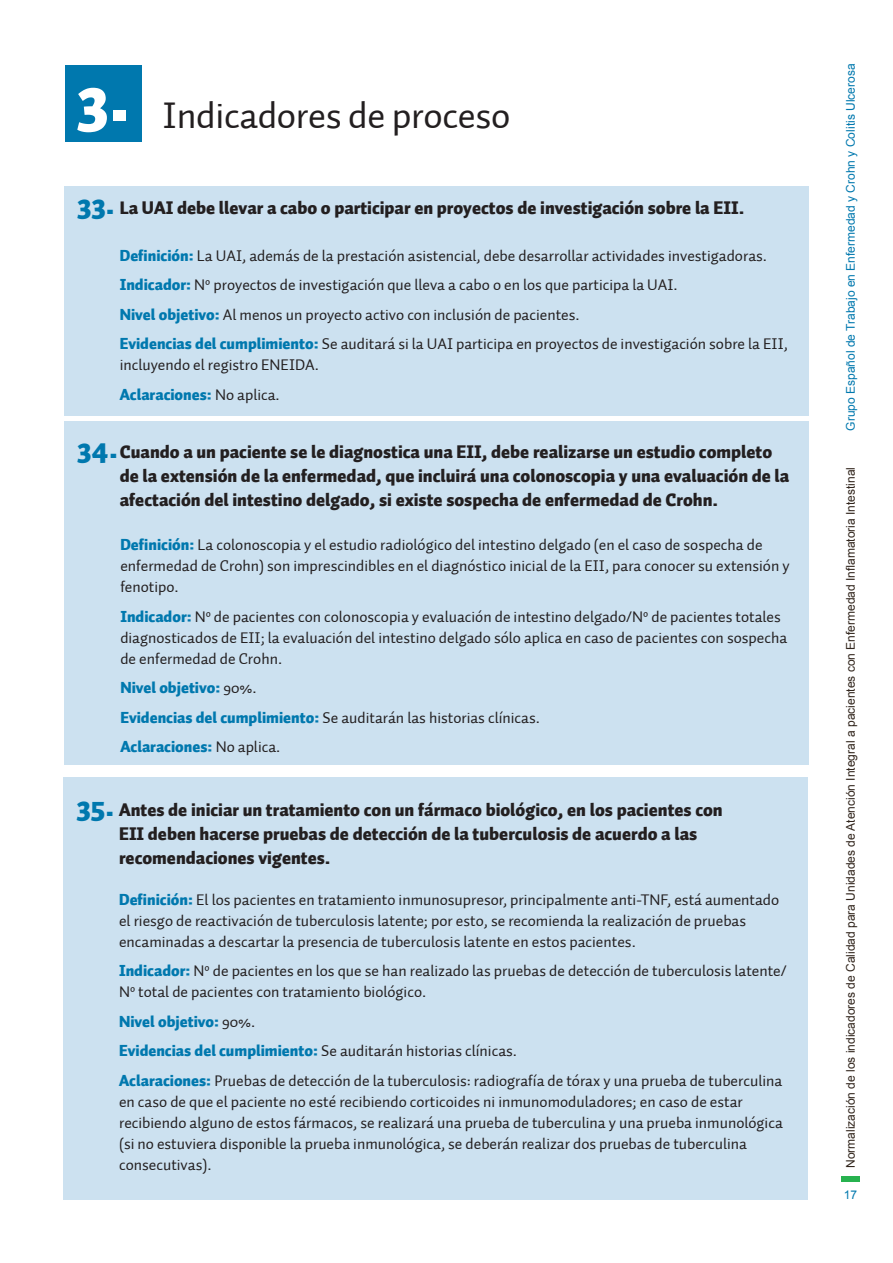
<style>
.page{position:relative;width:893px;height:1263px;background:#fff}
.page>*{position:absolute;margin:0;border:0;box-sizing:border-box;transform-origin:0 0}
.t1{font:900 67.5px "Auto 1";color:#fff}
.t2{font:37.5px "Auto 1";letter-spacing:-.01em;color:#231f20}
.t3{font:900 18px/24px "Auto 1";color:#231f20}
.t4{font:15.75px/21px "Auto 1";color:#231f20}
.t5{font:900 15.75px "Auto 1";color:#0078ae}
.t6{font:12px "Arial";color:#31251c}
.t7{font:12px "Arial";color:#0078ae}
.s1{font-size:30px;color:#0078ae}
.s2{font-weight:900;color:#0078ae}
.s3{font-weight:400;color:#231f20}
</style>
<div class="page">
<div style="left:841px;top:1176px;width:19px;height:6px;background:#27b24f"></div>
<div style="left:65px;top:65px;width:76px;height:76px;background:#0078ae"></div>
<div style="left:64px;top:186px;width:745px;height:230px;background:#cce1f0"></div>
<div style="left:64px;top:421px;width:745px;height:344px;background:#cce1f0"></div>
<div style="left:64px;top:777px;width:744px;height:422px;background:#cce1f0"></div>
<p class="t1" style="left:76px;top:53px;width:55px">3.</p>
<p class="t2" style="left:163px;top:92px;width:349px">Indicadores de proceso</p>
<p class="t3" style="left:77px;top:196px;width:669px"><span class="s1">33.</span> La UAI debe llevar a cabo o participar en proyectos de investigación sobre la EII.</p>
<p class="t4" style="left:120px;top:245px;width:649px"><span class="s2">Definición:</span> La UAI, además de la prestación asistencial, debe desarrollar actividades investigadoras.</p>
<p class="t4" style="left:120px;top:274px;width:559px"><span class="s2">Indicador:</span> Nº proyectos de investigación que lleva a cabo o en los que participa la UAI.</p>
<p class="t4" style="left:120px;top:304px;width:461px"><span class="s2">Nivel objetivo:</span> Al menos un proyecto activo con inclusión de pacientes.</p>
<p class="t4" style="left:120px;top:333px;width:670px"><span class="s2">Evidencias del cumplimiento:</span> Se auditará si la UAI participa en proyectos de investigación sobre la EII, incluyendo el registro ENEIDA.</p>
<p class="t5" style="left:120px;top:384px;width:162px">Aclaraciones: <span class="s3">No aplica.</span></p>
<p class="t3" style="left:120px;top:441px;width:671px;text-indent:-43px"><span class="s1">34.</span>Cuando a un paciente se le diagnostica una EII, debe realizarse un estudio completo de la extensión de la enfermedad, que incluirá una colonoscopia y una evaluación de la afectación del intestino delgado, si existe sospecha de enfermedad de Crohn.</p>
<p class="t4" style="left:120px;top:535px;width:671px"><span class="s2">Definición:</span> La colonoscopia y el estudio radiológico del intestino delgado (en el caso de sospecha de enfermedad de Crohn) son imprescindibles en el diagnóstico inicial de la EII, para conocer su extensión y fenotipo.</p>
<p class="t4" style="left:120px;top:606px;width:668px"><span class="s2">Indicador:</span> Nº de pacientes con colonoscopia y evaluación de intestino delgado/Nº de pacientes totales diagnosticados de EII; la evaluación del intestino delgado sólo aplica en caso de pacientes con sospecha de enfermedad de Crohn.</p>
<p class="t5" style="left:120px;top:677px;width:138px">Nivel objetivo: <span class="s3">90%.</span></p>
<p class="t4" style="left:120px;top:707px;width:421px"><span class="s2">Evidencias del cumplimiento:</span> Se auditarán las historias clínicas.</p>
<p class="t5" style="left:120px;top:736px;width:162px">Aclaraciones: <span class="s3">No aplica.</span></p>
<p class="t3" style="left:119px;top:798px;width:605px;text-indent:-43px"><span class="s1">35.</span> Antes de iniciar un tratamiento con un fármaco biológico, en los pacientes con<br>EII deben hacerse pruebas de detección de la tuberculosis de acuerdo a las recomendaciones vigentes.</p>
<p class="t4" style="left:119px;top:889px;width:662px"><span class="s2">Definición:</span> El los pacientes en tratamiento inmunosupresor, principalmente anti-TNF, está aumentado el riesgo de reactivación de tuberculosis latente; por esto, se recomienda la realización de pruebas encaminadas a descartar la presencia de tuberculosis latente en estos pacientes.</p>
<p class="t4" style="left:119px;top:960px;width:669px"><span class="s2">Indicador:</span> Nº de pacientes en los que se han realizado las pruebas de detección de tuberculosis latente/<br>Nº total de pacientes con tratamiento biológico.</p>
<p class="t5" style="left:119px;top:1011px;width:138px">Nivel objetivo: <span class="s3">90%.</span></p>
<p class="t4" style="left:119px;top:1040px;width:399px"><span class="s2">Evidencias del cumplimiento:</span> Se auditarán historias clínicas.</p>
<p class="t4" style="left:119px;top:1070px;width:665px"><span class="s2">Aclaraciones:</span> Pruebas de detección de la tuberculosis: radiografía de tórax y una prueba de tuberculina en caso de que el paciente no esté recibiendo corticoides ni inmunomoduladores; en caso de estar recibiendo alguno de estos fármacos, se realizará una prueba de tuberculina y una prueba inmunológica (si no estuviera disponible la prueba inmunológica, se deberán realizar dos pruebas de tuberculina consecutivas).</p>
<p class="t7" style="left:843px;top:431px;width:368px;rotate:-90deg">Grupo Español de Trabajo en Enfermedad y Crohn y Colitis Ulcerosa</p>
<p class="t6" style="left:843px;top:1168px;width:703px;rotate:-90deg">Normalización de los indicadores de Calidad para Unidades de Atención Integral a pacientes con Enfermedad Inflamatoria Intestinal</p>
<p class="t7" style="left:844px;top:1187px;width:15px">17</p>
</div>
